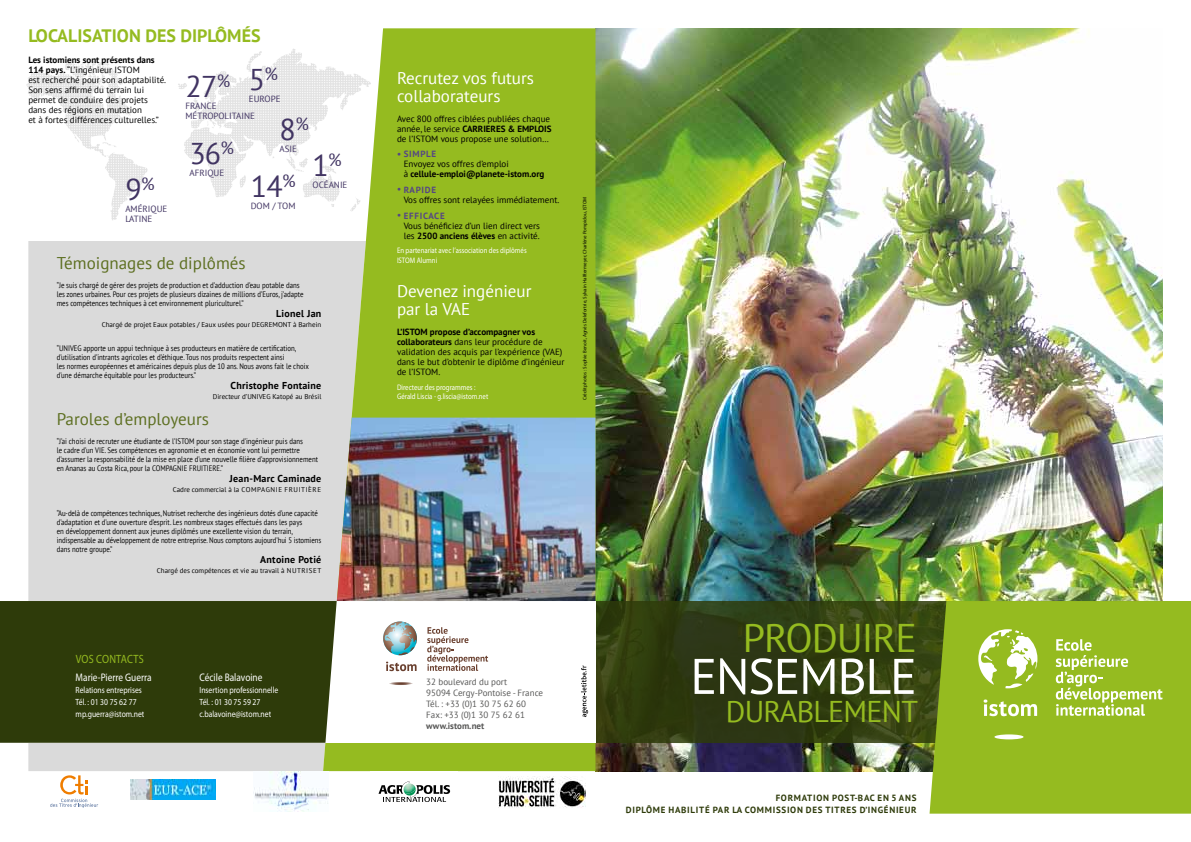
<style>
.page{position:relative;width:1191px;height:842px;background:#fff}
.page>*{position:absolute;margin:0;border:0;box-sizing:border-box;transform-origin:0 0}
.t1{font:50px "PT Sans";letter-spacing:-.025em;color:#fff}
.t2{font:40px "PT Sans";letter-spacing:-.025em;color:#95bb20}
.t3{font:30px "PT Sans";color:#413462}
.t4{font:30px "PT Sans";letter-spacing:-.025em;color:#95bb20}
.t5{font:700 18px "PT Sans";color:#95bb20}
.t6{font:17px/18px "PT Sans";color:#fff}
.t7{font:17px "PT Sans";color:#5d6f21}
.t8{font:12px "Myriad Pro";color:#95bb20;scale:.85 1}
.t9{font:11px "Myriad Pro";color:#fff;scale:.85 1}
.t10{font:700 10px "PT Sans";letter-spacing:.025em;color:#000}
.t11{font:9px/10px "PT Sans";color:#000}
.t12{font:9px/12px "Myriad Pro";color:#fff;scale:.85 1}
.t13{font:9px/11px "PT Sans";color:#575756}
.t14{font:700 9px/12px "PT Sans";letter-spacing:.08em;color:#2e3b0a;text-align:right}
.t15{font:700 9px/10px "PT Sans";color:#000}
.t16{font:9px/10px "PT Sans";color:#413462}
.t17{font:700 9px "PT Sans";letter-spacing:.08em;color:#554684}
.t18{font:700 9px "PT Sans";color:#575756}
.t19{font:8px/9px "PT Sans";color:#000;scale:.85 1}
.t20{font:8px/10px "Myriad Pro";color:#fff;scale:.85 1}
.t21{font:7px "PT Sans";color:#000}
.t22{font:5px "Myriad Pro";color:#000}
.s1{font-weight:700}
.s2{font-weight:400}
</style>
<div class="page">
<img style="left:595px;top:28px;width:567px;height:743px">
<svg style="left:595px;top:601px;width:334px;height:142px;background:#313d12"></svg>
<div style="left:929px;top:601px;width:262px;height:213px;background:#95bb20"></div>
<div style="left:994px;top:734px;width:29px;height:5px;background:#fff;border-radius:50%"></div>
<svg style="left:978px;top:629px;width:59px;height:59px"></svg>
<svg style="left:1055px;top:639px;width:107px;height:77px;background:#aac84d"></svg>
<svg style="left:983px;top:699px;width:54px;height:17px"></svg>
<div style="left:28px;top:241px;width:295px;height:530px;background:#dadada"></div>
<svg style="left:323px;top:28px;width:272px;height:743px;background:#9dbf36"></svg>
<div style="left:0;top:601px;width:595px;height:142px;background:#fff"></div>
<div style="left:0;top:601px;width:337px;height:142px;background:#2e3b0a"></div>
<svg style="left:581px;top:665px;width:7px;height:52px"></svg>
<svg style="left:378px;top:781px;width:72px;height:21px"></svg>
<img style="left:253px;top:772px;width:76px;height:39px">
<svg style="left:50px;top:775px;width:48px;height:33px"></svg>
<img style="left:337px;top:418px;width:258px;height:183px">
<svg style="left:383px;top:621px;width:34px;height:34px"></svg>
<svg style="left:389px;top:682px;width:24px;height:3px"></svg>
<svg style="left:427px;top:627px;width:61px;height:44px"></svg>
<svg style="left:386px;top:662px;width:30px;height:9px"></svg>
<svg style="left:26px;top:60px;width:121px;height:160px"></svg>
<svg style="left:178px;top:49px;width:193px;height:162px"></svg>
<img style="left:130px;top:780px;width:86px;height:19px">
<img style="left:498px;top:776px;width:87px;height:32px">
<h3 class="t5" style="left:28px;top:24px;width:11px">LOCALISATION</h3>
<h3 class="t5" style="left:145px;top:24px;width:58px">DES DIPLÔMÉS</h3>
<p class="t11" style="left:28px;top:54px;width:139px"><span class="s1">Les istomiens sont présents dans<br>114 pays.</span> “L’ingénieur ISTOM<br>est recherché pour son adaptabilité.<br>Son sens affirmé du terrain lui permet de conduire des projets dans des régions en mutation<br>et à fortes différences culturelles.”</p>
<h3 class="t3" style="left:189px;top:134px;width:46px">36<sup>%</sup></h3>
<p class="t16" style="left:189px;top:167px;width:36px">AFRIQUE</p>
<h3 class="t3" style="left:249px;top:60px;width:31px">5<sup>%</sup></h3>
<p class="t16" style="left:249px;top:94px;width:33px">EUROPE</p>
<h3 class="t3" style="left:185px;top:68px;width:47px">27<sup>%</sup></h3>
<p class="t16" style="left:185px;top:101px;width:71px">FRANCE<br>MÉTROPOLITAINE</p>
<h3 class="t3" style="left:279px;top:110px;width:31px">8<sup>%</sup></h3>
<p class="t16" style="left:279px;top:143px;width:19px">ASIE</p>
<h3 class="t3" style="left:312px;top:146px;width:31px">1<sup>%</sup></h3>
<p class="t16" style="left:312px;top:180px;width:36px">OCÉANIE</p>
<h3 class="t3" style="left:251px;top:167px;width:47px">14<sup>%</sup></h3>
<p class="t16" style="left:251px;top:201px;width:46px">DOM / TOM</p>
<h3 class="t3" style="left:125px;top:170px;width:31px">9<sup>%</sup></h3>
<p class="t16" style="left:125px;top:203px;width:44px">AMÉRIQUE<br>LATINE</p>
<h3 class="t7" style="left:57px;top:252px;width:190px">Témoignages de diplômés</h3>
<p class="t19" style="left:57px;top:280px;width:292px">“Je suis chargé de gérer des projets de production et d’adduction d’eau potable dans les zones urbaines. Pour ces projets de plusieurs dizaines de millions d’Euros, j’adapte mes compétences techniques à cet environnement pluriculturel.”</p>
<p class="t10" style="left:276px;top:306px;width:47px">Lionel Jan</p>
<p class="t21" style="left:102px;top:320px;width:221px">Chargé de projet Eaux potables / Eaux usées pour DEGREMONT à Barhein</p>
<p class="t19" style="left:57px;top:343px;width:298px">“UNIVEG apporte un appui technique à ses producteurs en matière de certification, d’utilisation d’intrants agricoles et d’éthique. Tous nos produits respectent ainsi<br>les normes européennes et américaines depuis plus de 10 ans. Nous avons fait le choix d’une démarche équitable pour les producteurs.”</p>
<p class="t10" style="left:230px;top:378px;width:92px">Christophe Fontaine</p>
<p class="t21" style="left:213px;top:392px;width:110px">Directeur d’UNIVEG Katopé au Brésil</p>
<h3 class="t7" style="left:57px;top:408px;width:154px">Paroles d’employeurs</h3>
<p class="t19" style="left:57px;top:436px;width:309px">“J’ai choisi de recruter une étudiante de l’ISTOM pour son stage d’ingénieur puis dans<br>le cadre d’un VIE. Ses compétences en agronomie et en économie vont lui permettre d’assumer la responsabilité de la mise en place d’une nouvelle filière d’approvisionnement en Ananas au Costa Rica, pour la COMPAGNIE FRUITIERE.”</p>
<p class="t10" style="left:230px;top:471px;width:93px">Jean-Marc Caminade</p>
<p class="t21" style="left:173px;top:485px;width:121px">Cadre commercial à la COMPAGNIE Fruiti</p>
<p class="t21" style="left:308px;top:485px;width:10px">ère</p>
<p class="t19" style="left:57px;top:508px;width:313px">“Au-delà de compétences techniques, Nutriset recherche des ingénieurs dotés d’une capacité d’adaptation et d’une ouverture d’esprit. Les nombreux stages effectués dans les pays<br>en développement donnent aux jeunes diplômés une excellente vision du terrain, indispensable au développement de notre entreprise. Nous comptons aujourd’hui 5 istomiens dans notre groupe.”</p>
<p class="t10" style="left:260px;top:552px;width:63px">Antoine Potié</p>
<p class="t21" style="left:157px;top:566px;width:141px">Chargé des compétences et vie au travail à Nutriset</p>
<h3 class="t6" style="left:397px;top:68px;width:139px">Recrutez vos futurs collaborateurs</h3>
<p class="t11" style="left:397px;top:113px;width:155px">Avec 800 offres ciblées publiées chaque année, le service <span class="s1">CARRIERES</span></p>
<p class="t15" style="left:508px;top:123px;width:16px">&amp; EMPLOIS</p>
<p class="t11" style="left:397px;top:133px;width:153px">de l’ISTOM vous propose une solution…</p>
<p class="t17" style="left:397px;top:148px;width:41px">• Simple</p>
<p class="t15" style="left:404px;top:159px;width:142px"><span class="s2">Envoyez vos offres d’emploi<br>à</span> cellule-emploi@planete-istom.org</p>
<p class="t17" style="left:397px;top:184px;width:12px">• RAPI</p>
<p class="t17" style="left:425px;top:184px;width:12px">DE</p>
<p class="t11" style="left:404px;top:195px;width:157px">Vos offres sont relayées immédiatement.</p>
<p class="t17" style="left:397px;top:209px;width:12px">• Eff</p>
<p class="t17" style="left:420px;top:209px;width:26px">icace</p>
<p class="t11" style="left:404px;top:220px;width:138px">Vous bénéficiez d’un lien direct vers les <span class="s1">2500 anciens élèves</span> en activité.</p>
<p class="t20" style="left:397px;top:245px;width:154px">En partenariat avec l’association des diplômés<br>ISTOM Alumni</p>
<h3 class="t6" style="left:397px;top:282px;width:136px">Devenez ingénieur par la VAE</h3>
<p class="t15" style="left:397px;top:327px;width:12px">L’ISTOM</p>
<p class="t11" style="left:397px;top:327px;width:169px;text-indent:33px"><span class="s1">propose d’accompagner vos collaborateurs</span> dans leur procédure de validation des acquis par l’expérience (VAE) dans le but d’obtenir le diplôme d’ingénieur de l’ISTOM.</p>
<p class="t20" style="left:397px;top:382px;width:109px;line-height:9px">Directeur des programmes :<br>Gérald Liscia - g.liscia@istom.net</p>
<p class="t22" style="left:581px;top:400px;width:205px;rotate:-90deg">Crédit photos : Sophie Benoit, Agnès Delefortrie, Sylvain Halftermeyer, Charlène Pompidou, ISTOM</p>
<h3 class="t8" style="left:76px;top:652px;width:56px">VoS co ntact</h3>
<h3 class="t8" style="left:139px;top:652px;width:7px">S</h3>
<h3 class="t9" style="left:76px;top:671px;width:91px">Marie-Pierre Guerra</h3>
<p class="t12" style="left:76px;top:684px;width:83px">Relations entreprises<br>Tél. : 01 30 75 62 77 mp.guerra@istom.net</p>
<h3 class="t9" style="left:199px;top:671px;width:76px">Cécile Balavoine</h3>
<p class="t12" style="left:199px;top:684px;width:94px">Insertion professionnelle<br>Tél. : 01 30 75 59 27 c.balavoine@istom.net</p>
<p class="t13" style="left:426px;top:676px;width:118px">32 boulevard du port<br>95094 Cergy-Pontoise - France<br>Tél. : +33 (0)1 30 75 62 60<br>Fax: +33 (0)1 30 75 62 61</p>
<p class="t18" style="left:426px;top:720px;width:59px">www.istom.net</p>
<h2 class="t2" style="left:743px;top:612px;width:175px">PRODUIRE</h2>
<h1 class="t1" style="left:690px;top:644px;width:228px">ENSEMBLE</h1>
<h3 class="t4" style="left:726px;top:692px;width:194px">DURABLEMENT</h3>
<p class="t14" style="left:626px;top:792px;width:292px">Formation post-bac en 5 ans<br>Diplôme habilité par la Commission des Titres d’Ingénieur</p>
</div>
